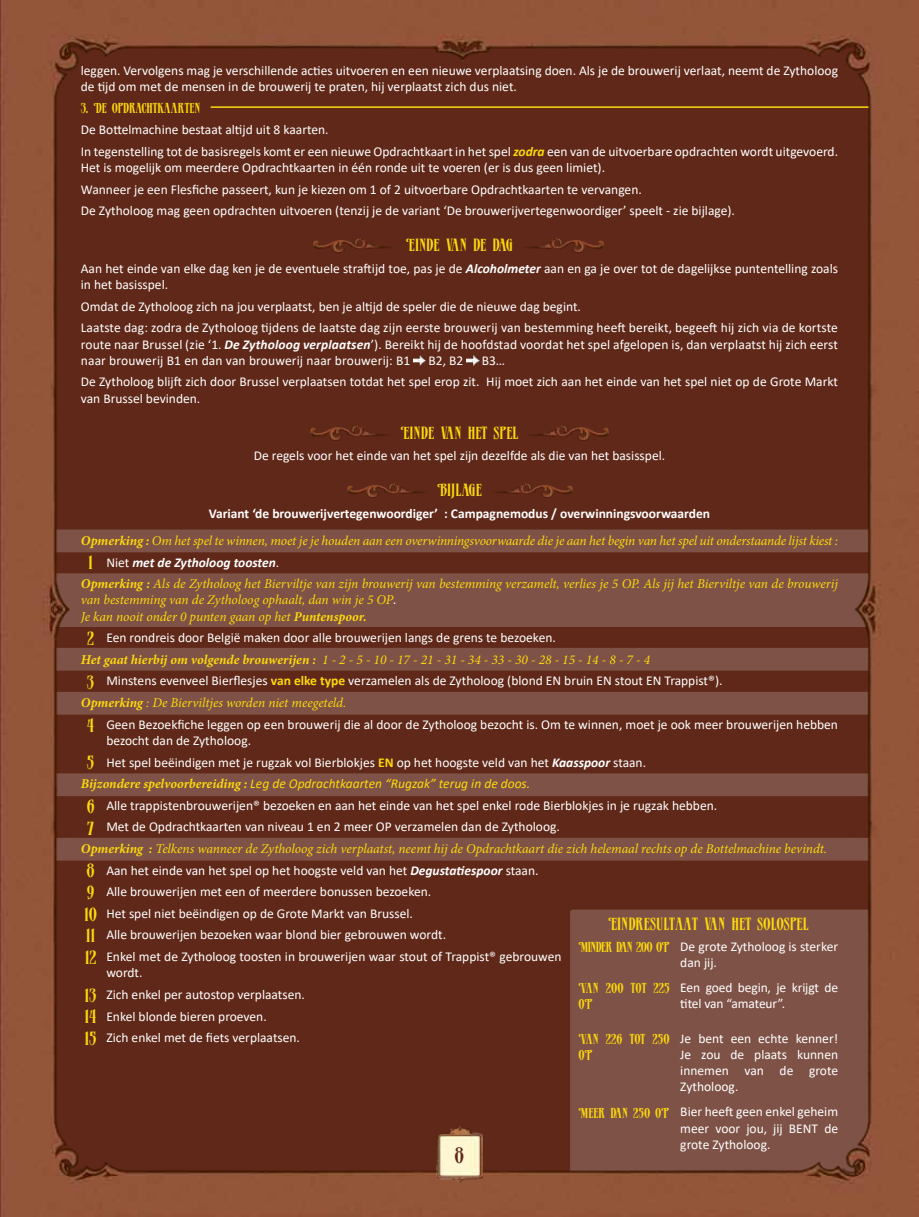
<style>
.page{position:relative;width:919px;height:1217px;background:#fff}
.page>*{position:absolute;margin:0;border:0;box-sizing:border-box;transform-origin:0 0}
.t1{font:21px "Verve";color:#5f2819}
.t2{font:18px/21.9px "Verve";color:#fdd90c}
.t3{font:16.5px "Verve";color:#fdd90c}
.t4{font:16.5px "Verve";letter-spacing:-.02em;color:#fdd90c}
.t5{font:13.5px/21.6px "Calibri";color:#fff}
.t6{font:italic 13.5px/16.2px "Minion Pro";letter-spacing:-.01em;color:#fdd90c}
.t7{font:700 13.5px "Calibri";color:#fff}
.t8{font:13.5px/16.2px "Verve";color:#fdd90c}
.t9{font:italic 700 13.5px "Calibri";color:#fff}
.t10{font:13.5px "Verve";letter-spacing:-.02em;color:#fdd90c}
.t11{font:13.5px "Verve";letter-spacing:-.04em;color:#fdd90c}
.s1{font-weight:700;font-style:italic;color:#fdd90c}
.s2{font-weight:700;font-style:italic}
.s3{font-weight:700}
.s4{font-weight:400;font-style:normal}
.s5{font-family:"Calibri";color:#fff}
.s6{font-weight:700;color:#fdd90c}
.s7{font-family:"Minion Pro";font-weight:700;font-style:italic;color:#fdd90c}
.s8{font-style:italic;color:#fdd90c}
</style>
<div class="page">
<img style="left:0;top:0;width:918px;height:1216px">
<img style="left:436px;top:1125px;width:46px;height:56px">
<svg style="left:413px;top:356px;width:12px;height:9px"></svg>
<svg style="left:467px;top:356px;width:12px;height:9px"></svg>
<img style="left:314px;top:236px;width:79px;height:18px">
<img style="left:523px;top:236px;width:80px;height:18px">
<img style="left:310px;top:423px;width:80px;height:18px">
<img style="left:528px;top:423px;width:80px;height:18px">
<img style="left:348px;top:481px;width:79px;height:18px">
<img style="left:492px;top:481px;width:80px;height:18px">
<hr style="left:918px;top:0;width:1px;height:1216px;background:#5f2819">
<p class="t5" style="left:81px;top:62px;width:758px;line-height:16.2px">leggen. Vervolgens mag je verschillende acties uitvoeren en een nieuwe verplaatsing doen. Als je de brouwerij verlaat, neemt de Zytholoog de tijd om met de mensen in de brouwerij te praten, hij verplaatst zich dus niet.</p>
<p class="t10" style="left:81px;top:99px;width:121px">3. DE OPDRACHTKAARTEN</p>
<p class="t5" style="left:81px;top:119px;width:758px">De Bottelmachine bestaat altijd uit 8 kaarten.<br>In tegenstelling tot de basisregels komt er een nieuwe Opdrachtkaart in het spel <span class="s1">zodra</span> een van de uitvoerbare opdrachten wordt uitgevoerd.</p>
<p class="t5" style="left:81px;top:156px;width:655px">Het is mogelijk om meerdere Opdrachtkaarten in één ronde uit te voeren (er is dus geen limiet).<br>Wanneer je een Flesfiche passeert, kun je kiezen om 1 of 2 uitvoerbare Opdrachtkaarten te vervangen.<br>De Zytholoog mag geen opdrachten uitvoeren (tenzij je de variant ‘De brouwerijvertegenwoordiger’ speelt - zie bijlage).</p>
<p class="t4" style="left:406px;top:234px;width:109px">EINDE VAN DE DAG</p>
<p class="t5" style="left:81px;top:260px;width:758px;line-height:16.2px">Aan het einde van elke dag ken je de eventuele straftijd toe, pas je de <span class="s2">Alcoholmeter</span> aan en ga je over tot de dagelijkse puntentelling zoals in het basisspel.</p>
<p class="t5" style="left:81px;top:295px;width:758px">Omdat de Zytholoog zich na jou verplaatst, ben je altijd de speler die de nieuwe dag begint.<br>Laatste dag: zodra de Zytholoog tijdens de laatste dag zijn eerste brouwerij van bestemming heeft bereikt, begeeft hij zich via de kortste</p>
<p class="t5" style="left:81px;top:335px;width:758px;line-height:16.2px">route naar Brussel (zie ‘1. <span class="s2">De Zytholoog verplaatsen</span>’). Bereikt hij de hoofdstad voordat het spel afgelopen is, dan verplaatst hij zich eerst naar brouwerij B1 en dan van brouwerij naar brouwerij: B1</p>
<p class="t5" style="left:81px;top:349px;width:758px;text-indent:401px">B3…<br>De Zytholoog blijft zich door Brussel verplaatsen totdat het spel erop zit. Hij moet zich aan het einde van het spel niet op de Grote Markt</p>
<p class="t5" style="left:81px;top:387px;width:121px">van Brussel bevinden.</p>
<p class="t3" style="left:400px;top:422px;width:119px">EINDE VAN HET SPEL</p>
<p class="t5" style="left:254px;top:444px;width:413px">De regels voor het einde van het spel zijn dezelfde als die van het basisspel.</p>
<p class="t3" style="left:437px;top:479px;width:46px">BIJLAGE</p>
<p class="t7" style="left:209px;top:504px;width:503px">Variant ‘de brouwerijvertegenwoordiger’ : Campagnemodus / overwinningsvoorwaarden</p>
<p class="t6" style="left:81px;top:532px;width:758px"><span class="s3">Opmerking :</span> Om het spel te winnen, moet je je houden aan een overwinningsvoorwaarde die je aan het begin van het spel uit onderstaande lijst kiest :</p>
<p class="t9" style="left:106px;top:552px;width:174px"><span class="s4">Niet</span> met de Zytholoog toosten<span class="s4">.</span></p>
<p class="t6" style="left:81px;top:575px;width:758px"><span class="s3">Opmerking :</span> Als de Zytholoog het Bierviltje van zijn brouwerij van bestemming verzamelt, verlies je 5 OP. Als jij het Bierviltje van de brouwerij van bestemming van de Zytholoog ophaalt, dan win je 5 OP<span class="s5">.<br></span>Je kan nooit onder 0 punten gaan op het <span class="s3">Puntenspoor.</span></p>
<p class="t5" style="left:106px;top:626px;width:451px">Een rondreis door België maken door alle brouwerijen langs de grens te bezoeken.</p>
<p class="t6" style="left:81px;top:651px;width:571px"><span class="s3">Het gaat hierbij om volgende brouwerijen :</span> 1 - 2 - 5 - 10 - 17 - 21 - 31 - 34 - 33 - 30 - 28 - 15 - 14 - 8 - 7 - 4</p>
<p class="t5" style="left:106px;top:669px;width:617px">Minstens evenveel Bierflesjes <span class="s6">van elke type</span> verzamelen als de Zytholoog (blond EN bruin EN stout EN Trappist®).</p>
<p class="t6" style="left:81px;top:694px;width:267px"><span class="s3">Opmerking</span> : De Bierviltjes worden niet meegeteld.</p>
<p class="t5" style="left:106px;top:715px;width:733px;line-height:16.2px">Geen Bezoekfiche leggen op een brouwerij die al door de Zytholoog bezocht is. Om te winnen, moet je ook meer brouwerijen hebben bezocht dan de Zytholoog.</p>
<p class="t5" style="left:81px;top:750px;width:566px;text-indent:26px">Het spel beëindigen met je rugzak vol Bierblokjes <span class="s6">EN</span> op het hoogste veld van het <span class="s2">Kaasspoor</span> staan.<br><span class="s7">Bijzondere spelvoorbereiding :</span> <span class="s8">Leg de Opdrachtkaarten “Rugzak” terug in de doos.</span></p>
<p class="t5" style="left:106px;top:794px;width:612px">Alle trappistenbrouwerijen® bezoeken en aan het einde van het spel enkel rode Bierblokjes in je rugzak hebben.<br>Met de Opdrachtkaarten van niveau 1 en 2 meer OP verzamelen dan de Zytholoog.</p>
<p class="t6" style="left:81px;top:840px;width:747px"><span class="s3">Opmerking :</span> Telkens wanneer de Zytholoog zich verplaatst, neemt hij de Opdrachtkaart die zich helemaal rechts op de Bottelmachine bevindt.</p>
<p class="t5" style="left:106px;top:858px;width:456px">Aan het einde van het spel op het hoogste veld van het <span class="s2">Degustatiespoor</span> staan.<br>Alle brouwerijen met een of meerdere bonussen bezoeken.<br>Het spel niet beëindigen op de Grote Markt van Brussel.<br>Alle brouwerijen bezoeken waar blond bier gebrouwen wordt.<br>Enkel met de Zytholoog toosten in brouwerijen waar stout of Trappist® gebrouwen</p>
<p class="t5" style="left:106px;top:961px;width:200px">wordt.<br>Zich enkel per autostop verplaatsen.<br>Enkel blonde bieren proeven.<br>Zich enkel met de fiets verplaatsen.</p>
<p class="t5" style="left:428px;top:349px;width:36px">B2, B2</p>
<h2 class="t2" style="left:88px;top:553px;width:6px">1</h2>
<h2 class="t2" style="left:87px;top:628px;width:9px">2</h2>
<h2 class="t2" style="left:87px;top:672px;width:9px">3</h2>
<h2 class="t2" style="left:87px;top:708px;width:9px;line-height:36.8px">4<br>5</h2>
<h2 class="t2" style="left:87px;top:796px;width:9px;line-height:22.5px">6<br>7</h2>
<h2 class="t2" style="left:84px;top:860px;width:14px">8<br>9<br>10<br>11<br>12</h2>
<h2 class="t2" style="left:85px;top:985px;width:14px;text-align:justify">13<br>14<br>15</h2>
<p class="t3" style="left:608px;top:912px;width:202px">EINDRESULTAAT VAN HET SOLOSPEL</p>
<p class="t11" style="left:578px;top:937px;width:93px">MINDER DAN 200 OP</p>
<p class="t8" style="left:578px;top:980px;width:92px">VAN 200 TOT 225<br>OP</p>
<p class="t8" style="left:578px;top:1031px;width:92px">VAN 226 TOT 250<br>OP</p>
<p class="t5" style="left:680px;top:937px;width:159px;line-height:16.2px">De grote Zytholoog is sterker dan jij.</p>
<p class="t5" style="left:680px;top:979px;width:159px;line-height:16.2px">Een goed begin, je krijgt de titel van “amateur”.</p>
<p class="t5" style="left:680px;top:1029px;width:159px;line-height:16.2px;text-align:justify">Je bent een echte kenner!<br>Je zou de plaats kunnen innemen van de grote Zytholoog.</p>
<p class="t5" style="left:680px;top:1103px;width:159px;line-height:16.2px;text-align:justify">Bier heeft geen enkel geheim meer voor jou, jij BENT de grote Zytholoog.</p>
<p class="t8" style="left:578px;top:1104px;width:92px">MEER DAN 250 OP</p>
<h1 class="t1" style="left:454px;top:1141px;width:11px">8</h1>
</div>
